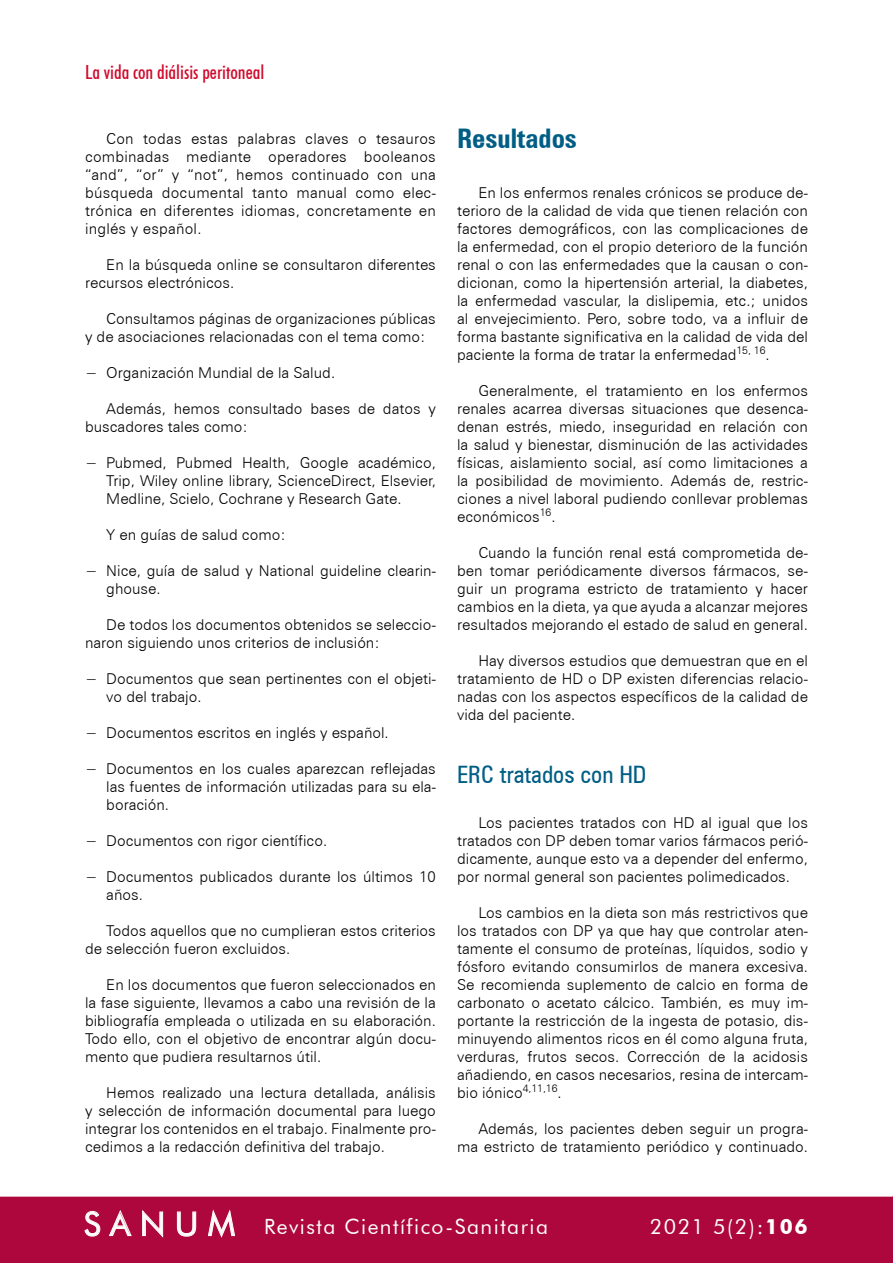
<style>
.page{position:relative;width:893px;height:1263px;background:#fff}
.page>*{position:absolute;margin:0;border:0;box-sizing:border-box;transform-origin:0 0}
.t1{font:700 condensed 27px "Zurich BT";color:#005e85}
.t2{font:condensed 24px "Zurich BT";color:#005e85}
.t3{font:21px "Futura BT";letter-spacing:.07em;color:#fff}
.t4{font:500 condensed 19.5px "Futura BT";color:#d00a2c}
.t5{font:300 15px/18px "Zurich BT";color:#000;text-align:justify}
.s1{font-size:33px}
.s2{font-weight:700}
</style>
<div class="page">
<div style="left:0;top:1197px;width:893px;height:66px;background:#ad073d"></div>
<h3 class="t4" style="left:85px;top:60px;width:181px">La vida con diálisis peritoneal</h3>
<p class="t5" style="left:85px;top:130px;width:352px;text-indent:21px">Con todas estas palabras claves o tesauros combinadas mediante operadores booleanos “and”, “or” y “not”, hemos continuado con una búsqueda documental tanto manual como elec&shy;trónica en diferentes idiomas, concretamente en inglés y español.</p>
<p class="t5" style="left:85px;top:256px;width:352px;text-indent:21px">En la búsqueda online se consultaron diferentes recursos electrónicos.</p>
<p class="t5" style="left:85px;top:310px;width:352px;text-indent:21px">Consultamos páginas de organizaciones públicas y de asociaciones relacionadas con el tema como:</p>
<p class="t5" style="left:85px;top:364px;width:252px">− Organización Mundial de la Salud.</p>
<p class="t5" style="left:85px;top:400px;width:352px;text-indent:21px">Además, hemos consultado bases de datos y buscadores tales como:</p>
<p class="t5" style="left:106px;top:454px;width:331px;text-indent:-21px">− Pubmed, Pubmed Health, Google académico, Trip, Wiley online library, ScienceDirect, Elsevier, Medline, Scielo, Cochrane y Research Gate.</p>
<p class="t5" style="left:106px;top:526px;width:181px">Y en guías de salud como:</p>
<p class="t5" style="left:106px;top:562px;width:331px;text-indent:-21px">− Nice, guía de salud y National guideline clearin&shy;ghouse.</p>
<p class="t5" style="left:85px;top:616px;width:352px;text-indent:21px">De todos los documentos obtenidos se seleccio&shy;naron siguiendo unos criterios de inclusión:</p>
<p class="t5" style="left:106px;top:670px;width:331px;text-indent:-21px">− Documentos que sean pertinentes con el objeti&shy;vo del trabajo.</p>
<p class="t5" style="left:85px;top:724px;width:305px">− Documentos escritos en inglés y español.</p>
<p class="t5" style="left:106px;top:760px;width:331px;text-indent:-21px">− Documentos en los cuales aparezcan reflejadas las fuentes de información utilizadas para su ela&shy;boración.</p>
<p class="t5" style="left:85px;top:832px;width:244px">− Documentos con rigor científico.</p>
<p class="t5" style="left:106px;top:868px;width:331px;text-indent:-21px">− Documentos publicados durante los últimos 10 años.</p>
<p class="t5" style="left:85px;top:922px;width:352px;text-indent:21px">Todos aquellos que no cumplieran estos criterios de selección fueron excluidos.</p>
<p class="t5" style="left:85px;top:976px;width:352px;text-indent:21px">En los documentos que fueron seleccionados en la fase siguiente, llevamos a cabo una revisión de la bibliografía empleada o utilizada en su elaboración.<br>Todo ello, con el objetivo de encontrar algún docu&shy;mento que pudiera resultarnos útil.</p>
<p class="t5" style="left:85px;top:1084px;width:352px;text-indent:21px">Hemos realizado una lectura detallada, análisis y selección de información documental para luego integrar los contenidos en el trabajo. Finalmente pro&shy;cedimos a la redacción definitiva del trabajo.</p>
<h1 class="t1" style="left:457px;top:122px;width:121px">Resultados</h1>
<p class="t5" style="left:457px;top:184px;width:352px;text-indent:21px">En los enfermos renales crónicos se produce de&shy;terioro de la calidad de vida que tienen relación con factores demográficos, con las complicaciones de la enfermedad, con el propio deterioro de la función renal o con las enfermedades que la causan o con&shy;dicionan, como la hipertensión arterial, la diabetes, la enfermedad vascular, la dislipemia, etc.; unidos al envejecimiento. Pero, sobre todo, va a influir de forma bastante significativa en la calidad de vida del paciente la forma de tratar la enfermedad<sup>15,</sup> <sup>16</sup>.</p>
<p class="t5" style="left:457px;top:382px;width:352px;text-indent:21px">Generalmente, el tratamiento en los enfermos renales acarrea diversas situaciones que desenca&shy;denan estrés, miedo, inseguridad en relación con la salud y bienestar, disminución de las actividades físicas, aislamiento social, así como limitaciones a la posibilidad de movimiento. Además de, restric&shy;ciones a nivel laboral pudiendo conllevar problemas económicos<sup>16</sup>.</p>
<p class="t5" style="left:457px;top:544px;width:352px;text-indent:21px">Cuando la función renal está comprometida de&shy;ben tomar periódicamente diversos fármacos, se&shy;guir un programa estricto de tratamiento y hacer cambios en la dieta, ya que ayuda a alcanzar mejores resultados mejorando el estado de salud en general.</p>
<p class="t5" style="left:457px;top:652px;width:352px;text-indent:21px">Hay diversos estudios que demuestran que en el tratamiento de HD o DP existen diferencias relacio&shy;nadas con los aspectos específicos de la calidad de vida del paciente.</p>
<h2 class="t2" style="left:457px;top:760px;width:191px">ERC tratados con HD</h2>
<p class="t5" style="left:457px;top:814px;width:352px;text-indent:21px">Los pacientes tratados con HD al igual que los tratados con DP deben tomar varios fármacos perió&shy;dicamente, aunque esto va a depender del enfermo, por normal general son pacientes polimedicados.</p>
<p class="t5" style="left:457px;top:904px;width:352px;text-indent:21px">Los cambios en la dieta son más restrictivos que los tratados con DP ya que hay que controlar aten&shy;tamente el consumo de proteínas, líquidos, sodio y fósforo evitando consumirlos de manera excesiva.<br>Se recomienda suplemento de calcio en forma de carbonato o acetato cálcico. También, es muy im&shy;portante la restricción de la ingesta de potasio, dis&shy;minuyendo alimentos ricos en él como alguna fruta, verduras, frutos secos. Corrección de la acidosis añadiendo, en casos necesarios, resina de intercam&shy;bio iónico<sup>4,11,16</sup>.</p>
<p class="t5" style="left:457px;top:1120px;width:352px;text-align:right">Además, los pacientes deben seguir un progra&shy;ma estricto de tratamiento periódico y continuado.</p>
<h3 class="t3" style="left:84px;top:1214px;width:466px"><span class="s1">S A N U M</span> Revista Científico-Sanitaria</h3>
<h3 class="t3" style="left:650px;top:1214px;width:159px">2021 5(2):<span class="s2">106</span></h3>
</div>
